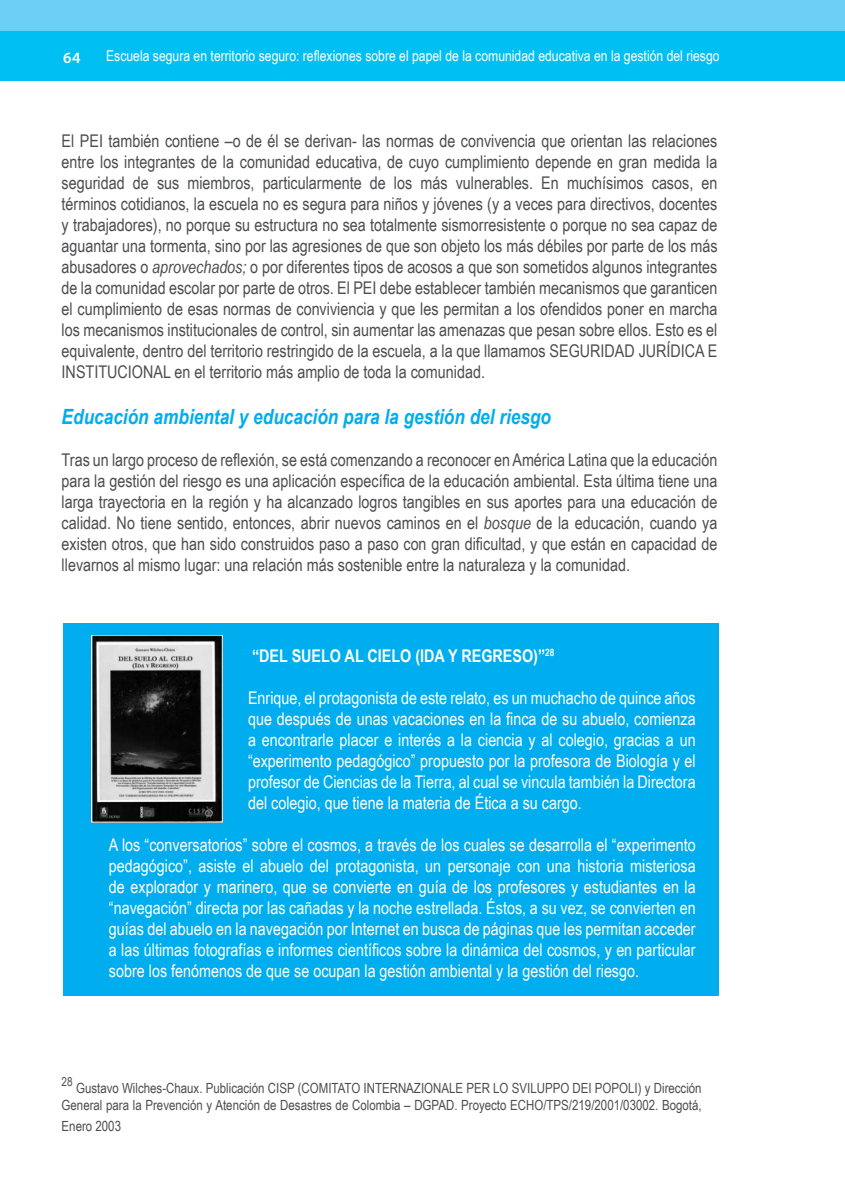
<style>
.page{position:relative;width:845px;height:1197px;background:#fff}
.page>*{position:absolute;margin:0;border:0;box-sizing:border-box;transform-origin:0 0}
.t1{font:italic 700 21px "Arial Narrow";color:#00adef}
.t2{font:17.5px/21px "Arial Narrow";color:#4c4d4f;text-align:justify}
.t3{font:17.5px/21px "Arial Narrow";color:#fff;text-align:justify}
.t4{font:700 17.5px "Arial Narrow";color:#fff}
.t5{font:600 15.75px "Myriad Pro";color:#fff}
.t6{font:14.88px "Arial Narrow";color:#fff}
.t7{font:14px/16.8px "Arial Narrow";color:#4c4d4f;text-align:right}
.t8{font:12.25px "Arial Narrow";color:#4c4d4f}
.s1{font-style:italic}
</style>
<div class="page">
<div style="left:0;top:0;width:844px;height:81px;background:#6ccff6"></div>
<div style="left:0;top:32px;width:844px;height:49px;background:#00c0f3"></div>
<hr style="left:844px;top:0;width:1px;height:81px;background:#6ccff6">
<hr style="left:844px;top:32px;width:1px;height:49px;background:#00c0f3">
<div style="left:63px;top:623px;width:655px;height:373px;background:#00adef"></div>
<img style="left:91px;top:635px;width:131px;height:188px">
<p class="t5" style="left:63px;top:47px;width:10px">64</p>
<p class="t6" style="left:106px;top:45px;width:614px">Escuela segura en territorio seguro: reflexiones sobre el papel de la comunidad educativa en la gestión del riesgo</p>
<p class="t2" style="left:62px;top:129px;width:657px">El PEI también contiene –o de él se derivan- las normas de convivencia que orientan las relaciones entre los integrantes de la comunidad educativa, de cuyo cumplimiento depende en gran medida la seguridad de sus miembros, particularmente de los más vulnerables. En muchísimos casos, en términos cotidianos, la escuela no es segura para niños y jóvenes (y a veces para directivos, docentes y trabajadores), no porque su estructura no sea totalmente sismorresistente o porque no sea capaz de aguantar una tormenta, sino por las agresiones de que son objeto los más débiles por parte de los más abusadores o <span class="s1">aprovechados;</span> o por diferentes tipos de acosos a que son sometidos algunos integrantes de la comunidad escolar por parte de otros. El PEI debe establecer también mecanismos que garanticen el cumplimiento de esas normas de conviviencia y que les permitan a los ofendidos poner en marcha los mecanismos institucionales de control, sin aumentar las amenazas que pesan sobre ellos. Esto es el equivalente, dentro del territorio restringido de la escuela, a la que llamamos SEGURIDAD JURÍDICA E INSTITUCIONAL en el territorio más amplio de toda la comunidad.</p>
<p class="t1" style="left:62px;top:401px;width:491px">Educación ambiental y educación para la gestión del riesgo</p>
<p class="t2" style="left:62px;top:448px;width:657px">Tras un largo proceso de reflexión, se está comenzando a reconocer en América Latina que la educación para la gestión del riesgo es una aplicación específica de la educación ambiental. Esta última tiene una larga trayectoria en la región y ha alcanzado logros tangibles en sus aportes para una educación de calidad. No tiene sentido, entonces, abrir nuevos caminos en el <span class="s1">bosque</span> de la educación, cuando ya existen otros, que han sido construidos paso a paso con gran dificultad, y que están en capacidad de llevarnos al mismo lugar: una relación más sostenible entre la naturaleza y la comunidad.</p>
<p class="t4" style="left:252px;top:642px;width:304px">“DEL SUELO AL CIELO (IDA Y REGRESO)”<sup>28</sup></p>
<p class="t3" style="left:248px;top:686px;width:449px">Enrique, el protagonista de este relato, es un muchacho de quince años que después de unas vacaciones en la finca de su abuelo, comienza a encontrarle placer e interés a la ciencia y al colegio, gracias a un “experimento pedagógico” propuesto por la profesora de Biología y el profesor de Ciencias de la Tierra, al cual se vincula también la Directora del colegio, que tiene la materia de Ética a su cargo.</p>
<p class="t3" style="left:109px;top:833px;width:588px">A los “conversatorios” sobre el cosmos, a través de los cuales se desarrolla el “experimento pedagógico”, asiste el abuelo del protagonista, un personaje con una historia misteriosa de explorador y marinero, que se convierte en guía de los profesores y estudiantes en la “navegación” directa por las cañadas y la noche estrellada. Éstos, a su vez, se convierten en guías del abuelo en la navegación por Internet en busca de páginas que les permitan acceder a las últimas fotografías e informes científicos sobre la dinámica del cosmos, y en particular sobre los fenómenos de que se ocupan la gestión ambiental y la gestión del riesgo.</p>
<p class="t8" style="left:62px;top:1072px;width:13px">28</p>
<p class="t7" style="left:62px;top:1079px;width:641px">Gustavo Wilches-Chaux. Publicación CISP (COMITATO INTERNAZIONALE PER LO SVILUPPO DEI POPOLI) y Dirección<br>General para la Prevención y Atención de Desastres de Colombia – DGPAD. Proyecto ECHO/TPS/219/2001/03002. Bogotá,</p>
<p class="t7" style="left:62px;top:1117px;width:61px">Enero 2003</p>
</div>
